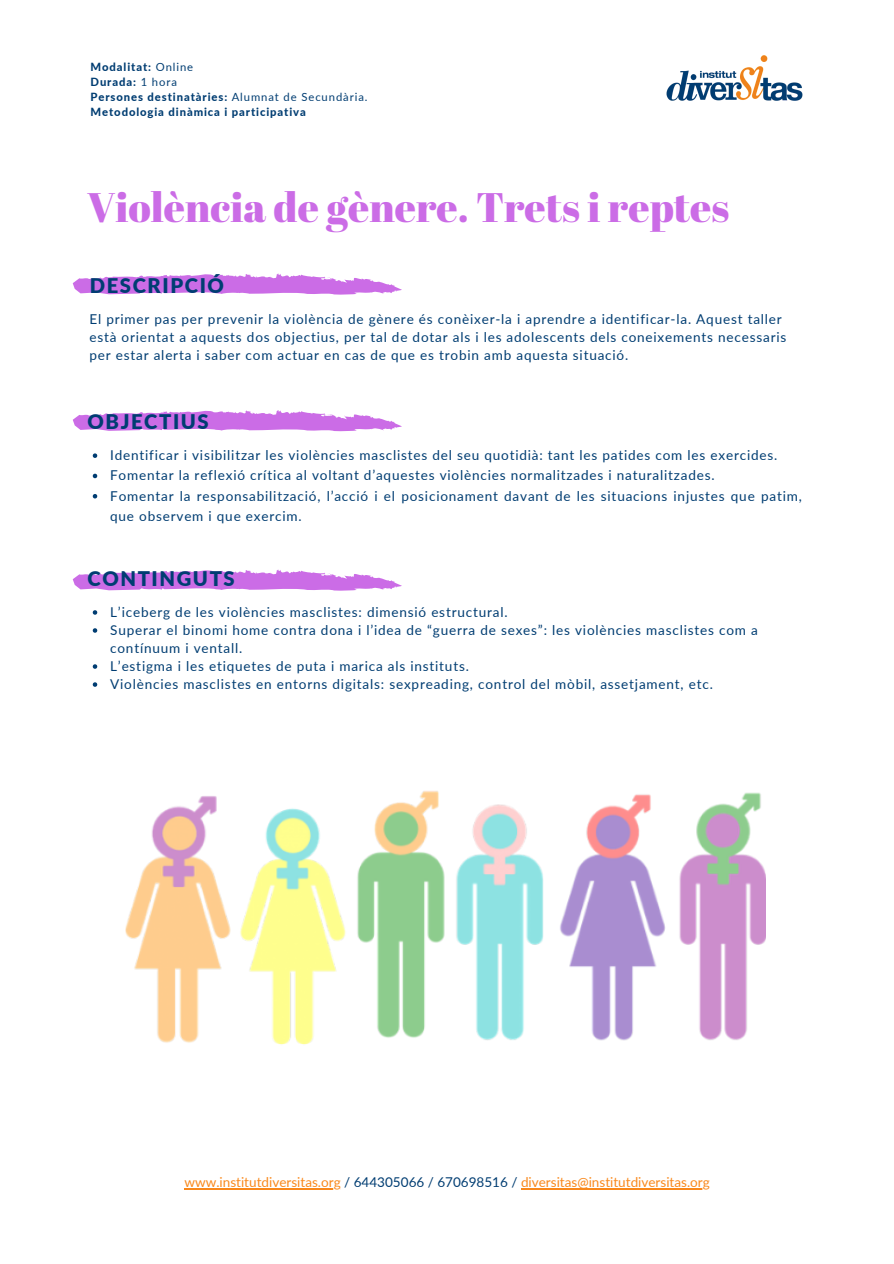
<style>
.page{position:relative;width:894px;height:1264px;background:#fff}
.page>*{position:absolute;margin:0;border:0;box-sizing:border-box;transform-origin:0 0}
.t1{font:41.25px "Abril Fatface";color:#cb6ce6}
.t2{font:900 20.25px "Lato";letter-spacing:.08em;color:#003d72}
.t3{font:13.5px/18px "Lato";letter-spacing:.06em;color:#003d72}
.t4{font:13.5px "Lato";color:#f9881b}
.t5{font:800 11.25px "Lato";letter-spacing:.08em;color:#003d72}
.s1{font-weight:400}
.s2{color:#003d72}
</style>
<div class="page">
<img style="left:666px;top:55px;width:137px;height:46px">
<svg style="left:73px;top:273px;width:329px;height:22px"></svg>
<svg style="left:73px;top:410px;width:329px;height:22px"></svg>
<svg style="left:73px;top:569px;width:329px;height:22px"></svg>
<svg style="left:93px;top:453px;width:4px;height:5px"></svg>
<svg style="left:93px;top:473px;width:4px;height:5px"></svg>
<svg style="left:93px;top:494px;width:4px;height:4px"></svg>
<svg style="left:93px;top:610px;width:4px;height:4px"></svg>
<svg style="left:93px;top:628px;width:4px;height:4px"></svg>
<svg style="left:93px;top:664px;width:4px;height:4px"></svg>
<svg style="left:93px;top:682px;width:4px;height:4px"></svg>
<hr style="left:184px;top:1188px;width:156px;height:1px;background:#f9881b">
<hr style="left:521px;top:1188px;width:188px;height:1px;background:#f9881b">
<img style="left:125px;top:790px;width:640px;height:255px">
<p class="t5" style="left:90px;top:60px;width:104px">Modalitat: <span class="s1">Online</span></p>
<p class="t5" style="left:90px;top:75px;width:88px">Durada: <span class="s1">1 hora</span></p>
<p class="t5" style="left:90px;top:90px;width:278px">Persones destinatàries: <span class="s1">Alumnat de Secundària.</span></p>
<p class="t5" style="left:90px;top:105px;width:217px">Metodologia dinàmica i participativa</p>
<p class="t1" style="left:87px;top:178px;width:643px">Violència de gènere. Trets i reptes</p>
<p class="t2" style="left:90px;top:273px;width:136px">DESCRIPCIÓ</p>
<p class="t3" style="left:89px;top:309px;width:698px">El primer pas per prevenir la violència de gènere és conèixer-la i aprendre a identificar-la. Aquest taller està orientat a aquests dos objectius, per tal de dotar als i les adolescents dels coneixements necessaris per estar alerta i saber com actuar en cas de que es trobin amb aquesta situació.</p>
<p class="t2" style="left:87px;top:409px;width:123px">OBJECTIUS</p>
<p class="t3" style="left:110px;top:446px;width:668px">Identificar i visibilitzar les violències masclistes del seu quotidià: tant les patides com les exercides.</p>
<p class="t3" style="left:110px;top:466px;width:605px">Fomentar la reflexió crítica al voltant d’aquestes violències normalitzades i naturalitzades.</p>
<p class="t3" style="left:110px;top:485px;width:693px;line-height:20.2px">Fomentar la responsabilització, l’acció i el posicionament davant de les situacions injustes que patim, que observem i que exercim.</p>
<p class="t2" style="left:87px;top:566px;width:149px">CONTINGUTS</p>
<p class="t3" style="left:110px;top:602px;width:399px">L’iceberg de les violències masclistes: dimensió estructural.</p>
<p class="t3" style="left:110px;top:620px;width:649px">Superar el binomi home contra dona i l’idea de “guerra de sexes”: les violències masclistes com a contínuum i ventall.</p>
<p class="t3" style="left:110px;top:656px;width:360px">L’estigma i les etiquetes de puta i marica als instituts.</p>
<p class="t3" style="left:110px;top:675px;width:604px">Violències masclistes en entorns digitals: sexpreading, control del mòbil, assetjament, etc.</p>
<p class="t4" style="left:184px;top:1173px;width:526px">www.institutdiversitas.org <span class="s2">/ 644305066 / 670698516 /</span> diversitas@institutdiversitas.org</p>
</div>
